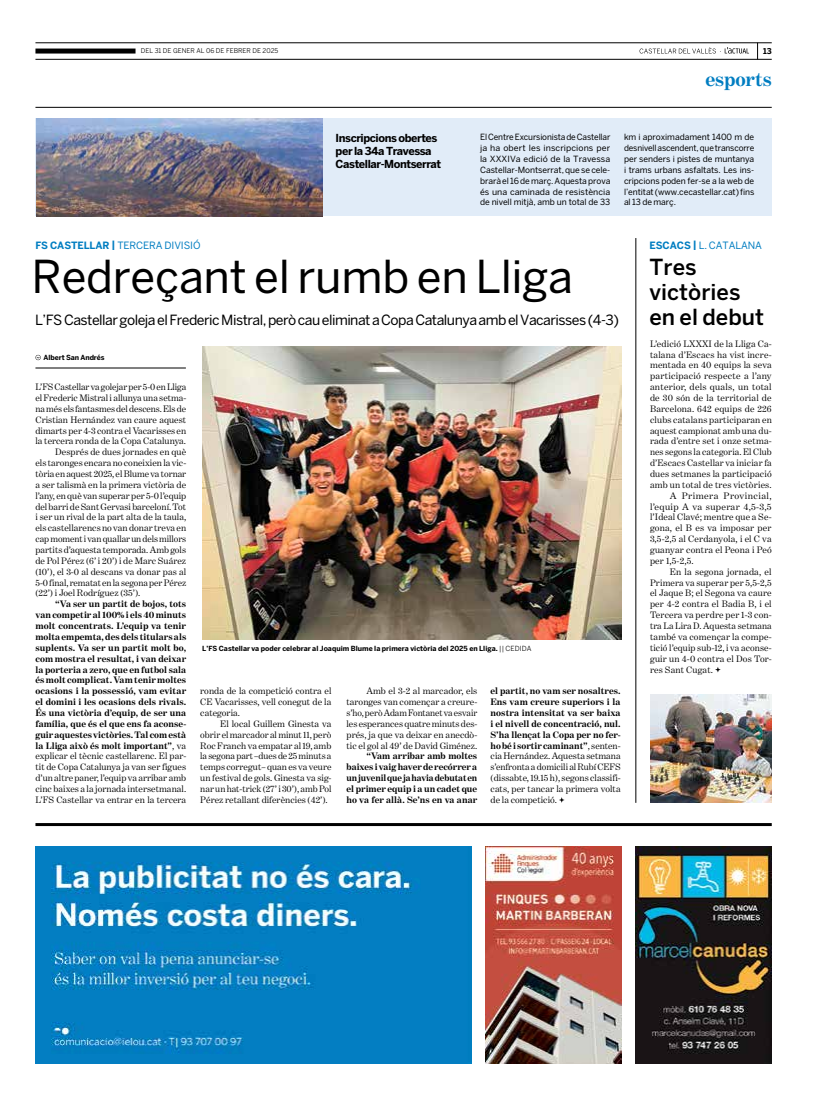
<style>
.page{position:relative;width:820px;height:1106px;background:#fff}
.page>*{position:absolute;margin:0;border:0;box-sizing:border-box;transform-origin:0 0}
.t1{font:45px "Benton Sans";letter-spacing:-.005em;color:#000}
.t2{font:500 22px/25px "Benton Sans";color:#000}
.t3{font:700 20px "Benton Modern One";letter-spacing:-.005em;color:#007dc1}
.t4{font:14px "Benton Sans";letter-spacing:-.035em;color:#000}
.t5{font:700 11px/13px "Benton Sans";letter-spacing:-.04em;color:#000}
.t6{font:10px "Benton Sans";letter-spacing:-.005em;color:#007dc1}
.t7{font:9.5px/10.9px "Benton Modern One";letter-spacing:.005em;color:#000;text-align:justify}
.t8{font:700 9.5px/10.9px "Benton Modern One";letter-spacing:.005em;color:#000;text-align:justify}
.t9{font:9.5px "Benton Modern One";letter-spacing:.025em;color:#000}
.t10{font:9.5px "Benton Modern One";letter-spacing:.03em;color:#000}
.t11{font:9.5px "Benton Modern One";letter-spacing:.04em;color:#000}
.t12{font:8.5px/10.9px "Benton Sans";letter-spacing:-.005em;color:#000;text-align:justify}
.t13{font:700 8px "Benton Sans";color:#000}
.t14{font:700 7px "Benton Sans";color:#000}
.t15{font:6.5px "Benton Sans";letter-spacing:.005em;color:#000}
.s1{font-weight:700}
.s2{font-weight:400}
</style>
<div class="page">
<svg style="left:757px;top:44px;width:1px;height:15px"></svg>
<svg style="left:639px;top:47px;width:109px;height:7px"></svg>
<hr style="left:35px;top:107px;width:736px;height:1px;background:#000">
<hr style="left:35px;top:43px;width:736px;height:1px;background:#000">
<hr style="left:35px;top:59px;width:736px;height:1px;background:#000">
<div style="left:35px;top:49px;width:100px;height:5px;background:#000"></div>
<hr style="left:35px;top:823px;width:736px;height:3px;background:#000">
<img style="left:202px;top:347px;width:419px;height:293px">
<svg style="left:35px;top:355px;width:6px;height:5px"></svg>
<hr style="left:35px;top:367px;width:151px;height:1px;background:#000">
<svg style="left:559px;top:797px;width:5px;height:5px"></svg>
<hr style="left:635px;top:238px;width:1px;height:564px;background:#000">
<svg style="left:715px;top:667px;width:5px;height:5px"></svg>
<img style="left:650px;top:694px;width:121px;height:108px">
<div style="left:35px;top:119px;width:736px;height:97px;background:#e1ecf8"></div>
<img style="left:36px;top:119px;width:286px;height:97px">
<img style="left:35px;top:846px;width:436px;height:217px">
<img style="left:485px;top:846px;width:136px;height:217px">
<img style="left:635px;top:846px;width:136px;height:217px">
<p class="t15" style="left:141px;top:47px;width:139px">DEL 31 DE GENER AL 06 DE FEBRER DE 2025</p>
<p class="t13" style="left:762px;top:46px;width:10px">13</p>
<h3 class="t3" style="left:705px;top:68px;width:68px">esports</h3>
<p class="t5" style="left:335px;top:132px;width:107px">Inscripcions obertes per la 34a Travessa<br>Castellar-Montserrat</p>
<p class="t12" style="left:480px;top:132px;width:132px">El Centre Excursionista de Castellar ja ha obert les inscripcions per la XXXIVa edició de la Travessa Castellar-Montserrat, que se cele&shy;brarà el 16 de març. Aquesta prova és una caminada de resistència de nivell mitjà, amb un total de 33</p>
<p class="t12" style="left:623px;top:132px;width:132px">km i aproximadament 1400 m de desnivell ascendent, que transcorre per senders i pistes de muntanya i trams urbans asfaltats. Les ins&shy;cripcions poden fer-se a la web de l’entitat (www.cecastellar.cat) fins al 13 de març.</p>
<p class="t6" style="left:35px;top:239px;width:167px"><span class="s1">FS CASTELLAR |</span> TERCERA DIVISIÓ</p>
<p class="t6" style="left:649px;top:239px;width:114px"><span class="s1">ESCACS |</span> L. CATALANA</p>
<h1 class="t1" style="left:32px;top:250px;width:542px">Redreçant el rumb en Lliga</h1>
<h3 class="t4" style="left:35px;top:311px;width:585px">L’FS Castellar goleja el Frederic Mistral, però cau eliminat a Copa Catalunya amb el Vacarisses (4-3)</h3>
<p class="t14" style="left:43px;top:353px;width:63px">Albert San Andrés</p>
<p class="t7" style="left:35px;top:381px;width:152px">L’FS Castellar va golejar per 5-0 en Lliga</p>
<p class="t7" style="left:35px;top:392px;width:152px">el Frederic Mistral i allunya una setma-</p>
<p class="t7" style="left:35px;top:403px;width:152px">na més els fantasmes del descens. Els de</p>
<p class="t7" style="left:35px;top:414px;width:152px">Cristian Hernández van caure aquest</p>
<p class="t7" style="left:35px;top:425px;width:152px">dimarts per 4-3 contra el Vacarisses en</p>
<p class="t7" style="left:35px;top:436px;width:152px">la tercera ronda de la Copa Catalunya.</p>
<p class="t7" style="left:55px;top:446px;width:132px">Després de dues jornades en què</p>
<p class="t7" style="left:35px;top:457px;width:152px">els taronges encara no coneixien la vic-</p>
<p class="t7" style="left:35px;top:468px;width:152px">tòria en aquest 2025, el Blume va tornar</p>
<p class="t7" style="left:35px;top:479px;width:152px">a ser talismà en la primera victòria de</p>
<p class="t7" style="left:35px;top:490px;width:152px">l’any, en què van superar per 5-0 l’equip</p>
<p class="t7" style="left:35px;top:501px;width:152px">del barri de Sant Gervasi barceloní. Tot</p>
<p class="t7" style="left:35px;top:512px;width:152px">i ser un rival de la part alta de la taula,</p>
<p class="t7" style="left:35px;top:522px;width:152px">els castellarencs no van donar treva en</p>
<p class="t7" style="left:35px;top:533px;width:152px">cap moment i van quallar un dels millors</p>
<p class="t7" style="left:35px;top:544px;width:152px">partits d’aquesta temporada. Amb gols</p>
<p class="t7" style="left:35px;top:555px;width:152px">de Pol Pérez (6’ i 20’) i de Marc Suárez</p>
<p class="t7" style="left:35px;top:566px;width:152px">(10’), el 3-0 al descans va donar pas al</p>
<p class="t7" style="left:35px;top:577px;width:152px">5-0 final, rematat en la segona per Pérez</p>
<p class="t7" style="left:35px;top:588px;width:106px">(22’) i Joel Rodríguez (35’).</p>
<p class="t8" style="left:35px;top:598px;width:152px;text-indent:20px">“Va ser un partit de bojos, tots van competir al 100% i els 40 minuts molt concentrats. L’equip va tenir molta empemta, des dels titulars als suplents. Va ser un partit molt bo, com mostra el resultat, i van deixar la porteria a zero, que en futbol sala és molt complicat. Vam tenir moltes ocasions i la possessió, vam evitar el domini i les ocasions dels rivals.<br>És una victòria d’equip, de ser una família, que és el que ens fa aconse&shy;guir aquestes victòries. Tal com està la Lliga això és molt important”<span class="s2">, va explicar el tècnic castellarenc. El par&shy;tit de Copa Catalunya ja van ser figues d’un altre paner, l’equip va arribar amb cinc baixes a la jornada intersetmanal.<br>L’FS Castellar va entrar en la tercera</span></p>
<p class="t14" style="left:202px;top:644px;width:330px">L’FS Castellar va poder celebrar al Joaquim Blume la primera victòria del 2025 en Lliga. <span class="s2">|| CEDIDA</span></p>
<p class="t7" style="left:200px;top:685px;width:133px">ronda de la competició contra el CE Vacarisses, vell conegut de la categoria.</p>
<p class="t7" style="left:200px;top:718px;width:133px;text-indent:20px">El local Guillem Ginesta va obrir el marcador al minut 11, però Roc Franch va empatar al 19, amb la segona part –dues de 25 minuts a temps corregut– quan es va veure un festival de gols. Ginesta va sig&shy;nar un hat-trick (27’ i 30’), amb Pol Pérez retallant diferències (42’).</p>
<p class="t7" style="left:346px;top:685px;width:132px;text-indent:20px">Amb el 3-2 al marcador, els taronges van començar a creure&shy;s’ho, però Adam Fontanet va esvair les esperances quatre minuts des&shy;prés, ja que va deixar en anecdò&shy;tic el gol al 49’ de David Giménez.</p>
<p class="t8" style="left:346px;top:750px;width:132px;text-indent:20px">“Vam arribar amb moltes baixes i vaig haver de recórrer a un juvenil que ja havia debutat en el primer equip i a un cadet que ho va fer allà. Se’ns en va anar</p>
<p class="t8" style="left:490px;top:685px;width:132px">el partit, no vam ser nosaltres.<br>Ens vam creure superiors i la nostra intensitat va ser baixa i el nivell de concentració, nul.<br>S’ha llençat la Copa per no fer&shy;ho bé i sortir caminant”<span class="s2">, senten&shy;cia Hernández. Aquesta setmana s’enfronta a domicili al Rubí CEFS (dissabte, 19.15 h), segons classifi&shy;cats, per tancar la primera volta de la competició.</span></p>
<h2 class="t2" style="left:649px;top:254px;width:116px">Tres victòries en el debut</h2>
<p class="t7" style="left:649px;top:338px;width:123px">L’edició LXXXI de la Lliga Ca-</p>
<p class="t7" style="left:649px;top:349px;width:123px">talana d’Escacs ha vist incre-</p>
<p class="t7" style="left:649px;top:360px;width:123px">mentada en 40 equips la seva</p>
<p class="t9" style="left:649px;top:371px;width:123px">participació respecte a l’any</p>
<p class="t9" style="left:649px;top:381px;width:123px">anterior, dels quals, un total</p>
<p class="t7" style="left:649px;top:392px;width:123px">de 30 són de la territorial de</p>
<p class="t7" style="left:649px;top:403px;width:123px">Barcelona. 642 equips de 226</p>
<p class="t7" style="left:649px;top:414px;width:123px">clubs catalans participaran en</p>
<p class="t7" style="left:649px;top:425px;width:123px">aquest campionat amb una du-</p>
<p class="t7" style="left:649px;top:436px;width:123px">rada d’entre set i onze setma-</p>
<p class="t7" style="left:649px;top:446px;width:123px">nes segons la categoria. El Club</p>
<p class="t7" style="left:649px;top:457px;width:123px">d’Escacs Castellar va iniciar fa</p>
<p class="t7" style="left:649px;top:468px;width:123px">dues setmanes la participació</p>
<p class="t7" style="left:649px;top:479px;width:123px">amb un total de tres victòries.</p>
<p class="t11" style="left:669px;top:490px;width:103px">A Primera Provincial,</p>
<p class="t10" style="left:649px;top:501px;width:123px">l’equip A va superar 4,5-3,5</p>
<p class="t7" style="left:649px;top:512px;width:123px">l’Ideal Clavé; mentre que a Se-</p>
<p class="t7" style="left:649px;top:522px;width:123px">gona, el B es va imposar per</p>
<p class="t7" style="left:649px;top:533px;width:123px">3,5-2,5 al Cerdanyola, i el C va</p>
<p class="t7" style="left:649px;top:544px;width:123px">guanyar contra el Peona i Peó</p>
<p class="t7" style="left:649px;top:555px;width:45px">per 1,5-2,5.</p>
<p class="t7" style="left:669px;top:566px;width:103px">En la segona jornada, el</p>
<p class="t7" style="left:649px;top:577px;width:123px">Primera va superar per 5,5-2,5</p>
<p class="t7" style="left:649px;top:588px;width:123px">el Jaque B; el Segona va caure</p>
<p class="t7" style="left:649px;top:598px;width:123px">per 4-2 contra el Badia B, i el</p>
<p class="t7" style="left:649px;top:609px;width:123px">Tercera va perdre per 1-3 con-</p>
<p class="t7" style="left:649px;top:620px;width:123px">tra La Lira D. Aquesta setmana</p>
<p class="t7" style="left:649px;top:631px;width:123px">també va començar la compe-</p>
<p class="t7" style="left:649px;top:642px;width:123px">tició l’equip sub-12, i va aconse-</p>
<p class="t7" style="left:649px;top:653px;width:123px">guir un 4-0 contra el Dos Tor-</p>
<p class="t7" style="left:649px;top:663px;width:64px">res Sant Cugat.</p>
</div>
